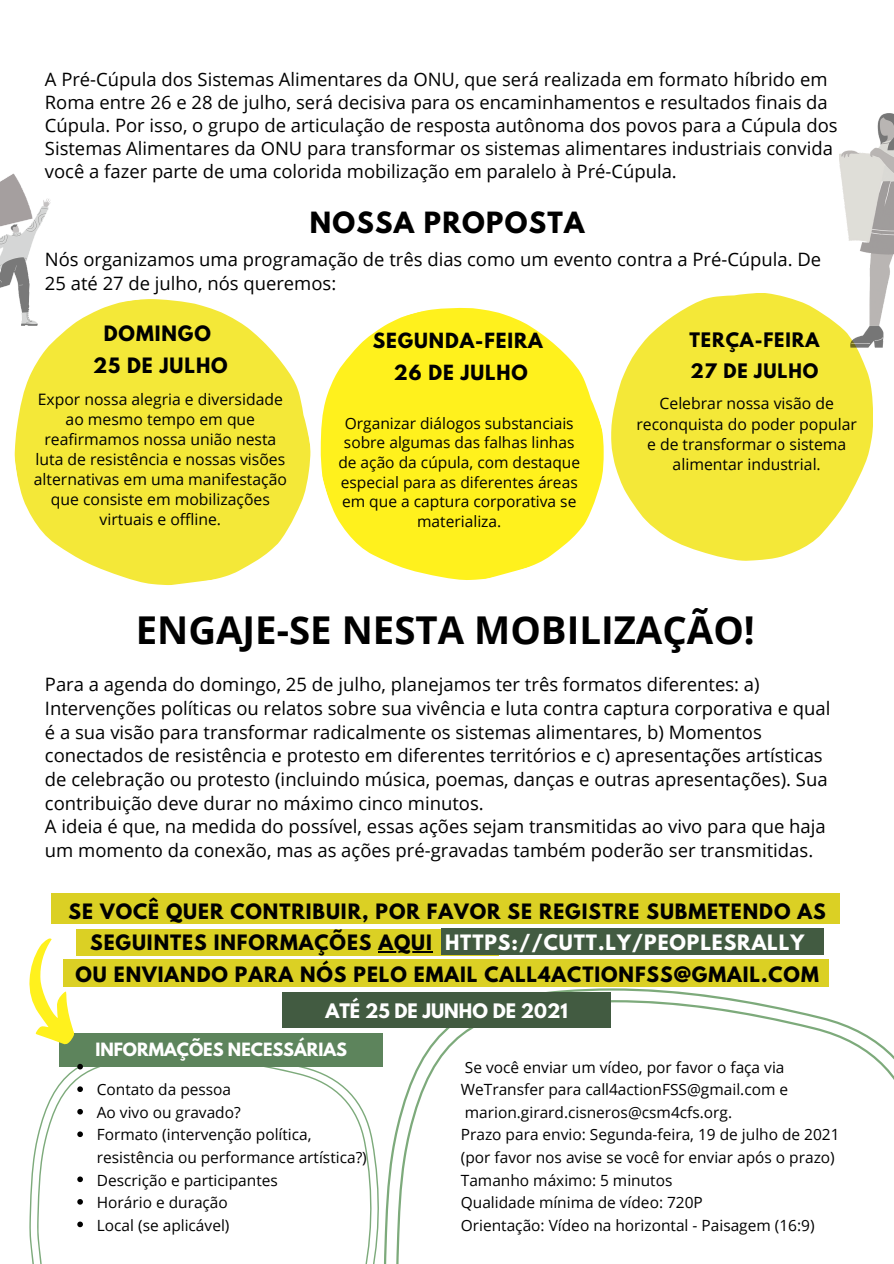
<style>
.page{position:relative;width:894px;height:1264px;background:#fff}
.page>*{position:absolute;margin:0;border:0;box-sizing:border-box;transform-origin:0 0}
.t1{font:700 38.4px "Open Sans";color:#000}
.t2{font:700 25.95px "League Spartan";letter-spacing:.05em;color:#000}
.t3{font:700 18.75px/31.5px "League Spartan";letter-spacing:.05em;color:#000;text-align:center}
.t4{font:700 18.6px "League Spartan";letter-spacing:.05em;color:#000}
.t5{font:18.45px/23.7px "Open Sans";color:#000}
.t6{font:700 17.7px "League Spartan";letter-spacing:.05em;color:#000}
.t7{font:700 17.7px "League Spartan";color:#fff}
.t8{font:700 16.2px "League Spartan";color:#fff}
.t9{font:15.75px/20px "Open Sans";color:#000;text-align:center}
.t10{font:15.6px/19.6px "Open Sans";color:#000;text-align:center}
.t11{font:15.45px/22.5px "Open Sans";color:#000}
.s1{color:#fff}
</style>
<div class="page">
<svg style="left:14px;top:299px;width:296px;height:286px;fill:#f4e838"></svg>
<svg style="left:611px;top:293px;width:260px;height:267px;fill:#f4e838"></svg>
<svg style="left:320px;top:308px;width:283px;height:272px;fill:#fff11d"></svg>
<img style="left:839px;top:113px;width:54px;height:235px">
<img style="left:0;top:173px;width:51px;height:152px">
<svg style="left:383px;top:988px;width:510px;height:275px"></svg>
<div style="left:51px;top:893px;width:788px;height:31px;background:#dbd024"></div>
<div style="left:76px;top:929px;width:422px;height:26px;background:#dbd024"></div>
<div style="left:63px;top:959px;width:765px;height:27px;background:#dbd024"></div>
<svg style="left:29px;top:1066px;width:353px;height:197px"></svg>
<div style="left:59px;top:1033px;width:324px;height:33px;background:#5d845c"></div>
<svg style="left:77px;top:1063px;width:6px;height:6px"></svg>
<svg style="left:77px;top:1086px;width:6px;height:5px"></svg>
<svg style="left:77px;top:1108px;width:6px;height:6px"></svg>
<svg style="left:77px;top:1131px;width:6px;height:6px"></svg>
<svg style="left:77px;top:1176px;width:6px;height:6px"></svg>
<svg style="left:77px;top:1198px;width:6px;height:6px"></svg>
<svg style="left:77px;top:1221px;width:6px;height:6px"></svg>
<svg style="left:29px;top:938px;width:47px;height:107px"></svg>
<div style="left:441px;top:928px;width:382px;height:27px;background:#425b41"></div>
<div style="left:282px;top:992px;width:328px;height:35px;background:#425b41"></div>
<hr style="left:378px;top:951px;width:55px;height:1px;background:#000">
<p class="t5" style="left:45px;top:67px;width:794px;line-height:23.1px">A Pré-Cúpula dos Sistemas Alimentares da ONU, que será realizada em formato híbrido em Roma entre 26 e 28 de julho, será decisiva para os encaminhamentos e resultados finais da Cúpula. Por isso, o grupo de articulação de resposta autônoma dos povos para a Cúpula dos Sistemas Alimentares da ONU para transformar os sistemas alimentares industriais convida você a fazer parte de uma colorida mobilização em paralelo à Pré-Cúpula.</p>
<p class="t2" style="left:310px;top:209px;width:276px">NOSSA PROPOSTA</p>
<p class="t5" style="left:45px;top:248px;width:777px;line-height:23.1px">Nós organizamos uma programação de três dias como um evento contra a Pré-Cúpula. De<br>25 até 27 de julho, nós queremos:</p>
<p class="t3" style="left:104px;top:320px;width:108px">DOMINGO</p>
<p class="t3" style="left:93px;top:352px;width:136px">25 DE JULHO</p>
<p class="t9" style="left:34px;top:389px;width:254px">Expor nossa alegria e diversidade ao mesmo tempo em que reafirmamos nossa união nesta luta de resistência e nossas visões alternativas em uma manifestação que consiste em mobilizações virtuais e offline.</p>
<p class="t4" style="left:373px;top:331px;width:171px">SEGUNDA-FEIRA</p>
<p class="t4" style="left:394px;top:363px;width:135px">26 DE JULHO</p>
<p class="t10" style="left:338px;top:413px;width:243px">Organizar diálogos substanciais sobre algumas das falhas linhas de ação da cúpula, com destaque especial para as diferentes áreas em que a captura corporativa se materializa.</p>
<p class="t6" style="left:689px;top:331px;width:131px">TERÇA-FEIRA</p>
<p class="t6" style="left:690px;top:361px;width:129px">27 DE JULHO</p>
<p class="t9" style="left:636px;top:393px;width:222px">Celebrar nossa visão de reconquista do poder popular e de transformar o sistema alimentar industrial.</p>
<p class="t1" style="left:136px;top:603px;width:620px">ENGAJE-SE NESTA MOBILIZAÇÃO!</p>
<p class="t5" style="left:45px;top:672px;width:786px">Para a agenda do domingo, 25 de julho, planejamos ter três formatos diferentes: a)<br>Intervenções políticas ou relatos sobre sua vivência e luta contra captura corporativa e qual é a sua visão para transformar radicalmente os sistemas alimentares, b) Momentos conectados de resistência e protesto em diferentes territórios e c) apresentações artísticas de celebração ou protesto (incluindo música, poemas, danças e outras apresentações). Sua contribuição deve durar no máximo cinco minutos.</p>
<p class="t5" style="left:45px;top:814px;width:782px">A ideia é que, na medida do possível, essas ações sejam transmitidas ao vivo para que haja um momento da conexão, mas as ações pré-gravadas também poderão ser transmitidas.</p>
<p class="t3" style="left:69px;top:897px;width:758px">SE VOCÊ QUER CONTRIBUIR, POR FAVOR SE REGISTRE SUBMETENDO AS<br>SEGUINTES INFORMAÇÕES AQUI <span class="s1">HTTPS://CUTT.LY/PEOPLESRALLY</span></p>
<p class="t3" style="left:76px;top:960px;width:744px">OU ENVIANDO PARA NÓS PELO EMAIL CALL4ACTIONFSS@GMAIL.COM</p>
<p class="t7" style="left:325px;top:1001px;width:244px">ATÉ 25 DE JUNHO DE 2021</p>
<p class="t8" style="left:95px;top:1041px;width:253px">INFORMAÇÕES NECESSÁRIAS</p>
<p class="t11" style="left:97px;top:1078px;width:136px">Contato da pessoa</p>
<p class="t11" style="left:97px;top:1100px;width:145px">Ao vivo ou gravado?</p>
<p class="t11" style="left:97px;top:1123px;width:271px">Formato (intervenção política, resistência ou performance artística?)</p>
<p class="t11" style="left:97px;top:1168px;width:182px">Descrição e participantes</p>
<p class="t11" style="left:97px;top:1190px;width:132px">Horário e duração</p>
<p class="t11" style="left:97px;top:1213px;width:134px">Local (se aplicável)</p>
<p class="t11" style="left:460px;top:1055px;width:329px">Se você enviar um vídeo, por favor o faça via<br>WeTransfer para call4actionFSS@gmail.com e marion.girard.cisneros@csm4cfs.org.</p>
<p class="t11" style="left:460px;top:1123px;width:380px">Prazo para envio: Segunda-feira, 19 de julho de 2021 (por favor nos avise se você for enviar após o prazo)</p>
<p class="t11" style="left:460px;top:1168px;width:213px">Tamanho máximo: 5 minutos</p>
<p class="t11" style="left:460px;top:1190px;width:243px">Qualidade mínima de vídeo: 720P</p>
<p class="t11" style="left:460px;top:1213px;width:355px">Orientação: Vídeo na horizontal - Paisagem (16:9)</p>
</div>
